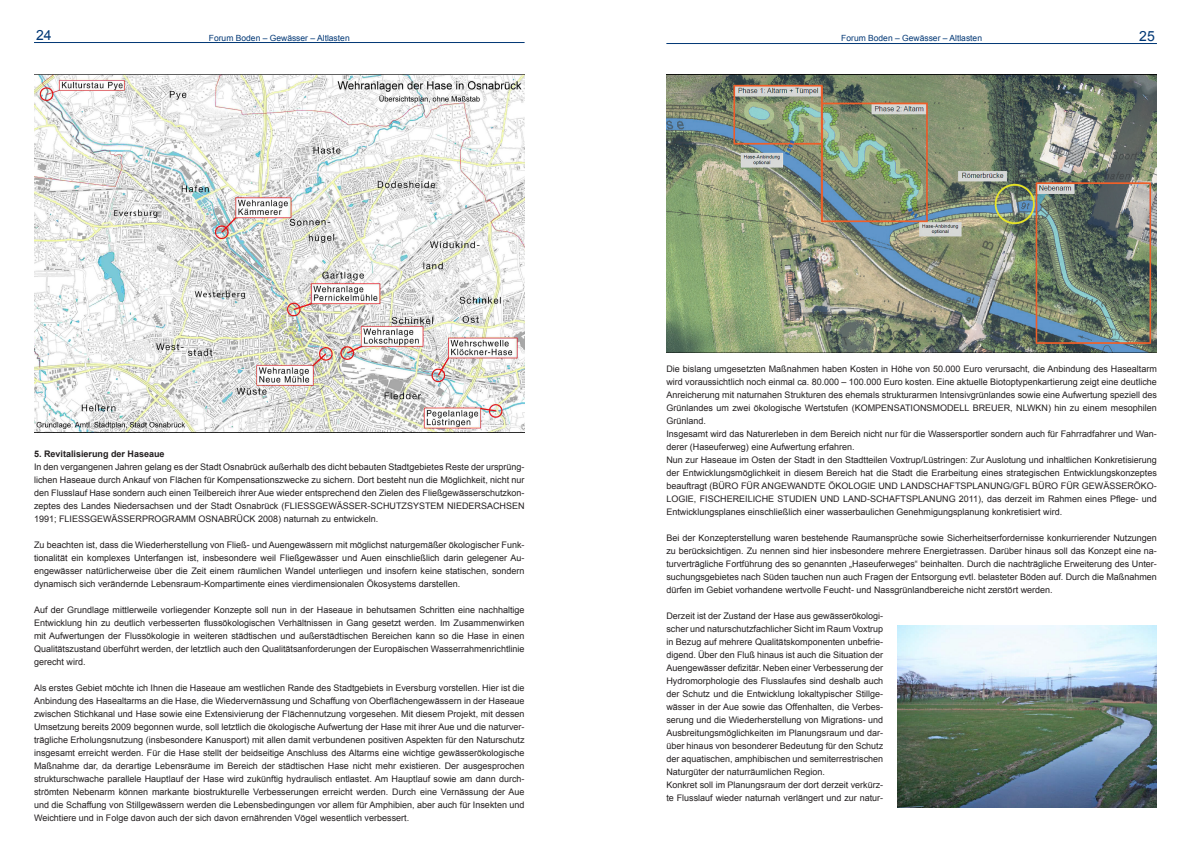
<style>
.page{position:relative;width:1191px;height:842px;background:#fff}
.page>*{position:absolute;margin:0;border:0;box-sizing:border-box;transform-origin:0 0}
.t1{font:14px "Arial";color:#013775}
.t2{font:9px/13px "Arial";color:#231f20;text-align:justify}
.t3{font:700 9px "Arial";color:#231f20}
.t4{font:8.5px "Arial";color:#013775}
</style>
<div class="page">
<hr style="left:34px;top:42px;width:490px;height:1px;background:#013775">
<hr style="left:666px;top:43px;width:491px;height:1px;background:#013775">
<img style="left:34px;top:74px;width:490px;height:359px">
<img style="left:666px;top:74px;width:491px;height:278px">
<img style="left:897px;top:625px;width:260px;height:183px">
<h1 class="t1" style="left:36px;top:26px;width:17px">24</h1>
<p class="t4" style="left:209px;top:32px;width:142px">Forum Boden – Gewässer – Altlasten</p>
<p class="t4" style="left:841px;top:32px;width:142px">Forum Boden – Gewässer – Altlasten</p>
<h1 class="t1" style="left:1139px;top:27px;width:17px">25</h1>
<p class="t3" style="left:34px;top:448px;width:132px">5. Revitalisierung der Haseaue</p>
<p class="t2" style="left:34px;top:461px;width:492px">In den vergangenen Jahren gelang es der Stadt Osnabrück außerhalb des dicht bebauten Stadtgebietes Reste der ursprüng&shy;lichen Haseaue durch Ankauf von Flächen für Kompensationszwecke zu sichern. Dort besteht nun die Möglichkeit, nicht nur den Flusslauf Hase sondern auch einen Teilbereich ihrer Aue wieder entsprechend den Zielen des Fließgewässerschutzkon&shy;zeptes des Landes Niedersachsen und der Stadt Osnabrück (FLIESSGEWÄSSER-SCHUTZSYSTEM NIEDERSACHSEN 1991; FLIESSGEWÄSSERPROGRAMM OSNABRÜCK 2008) naturnah zu entwickeln.</p>
<p class="t2" style="left:34px;top:539px;width:492px">Zu beachten ist, dass die Wiederherstellung von Fließ- und Auengewässern mit möglichst naturgemäßer ökologischer Funk&shy;tionalität ein komplexes Unterfangen ist, insbesondere weil Fließgewässer und Auen einschließlich darin gelegener Au&shy;engewässer natürlicherweise über die Zeit einem räumlichen Wandel unterliegen und insofern keine statischen, sondern dynamisch sich verändernde Lebensraum-Kompartimente eines vierdimensionalen Ökosystems darstellen.</p>
<p class="t2" style="left:34px;top:604px;width:492px">Auf der Grundlage mittlerweile vorliegender Konzepte soll nun in der Haseaue in behutsamen Schritten eine nachhaltige Entwicklung hin zu deutlich verbesserten flussökologischen Verhältnissen in Gang gesetzt werden. Im Zusammenwirken mit Aufwertungen der Flussökologie in weiteren städtischen und außerstädtischen Bereichen kann so die Hase in einen Qualitätszustand überführt werden, der letztlich auch den Qualitätsanforderungen der Europäischen Wasserrahmenrichtlinie gerecht wird.</p>
<p class="t2" style="left:34px;top:682px;width:492px">Als erstes Gebiet möchte ich Ihnen die Haseaue am westlichen Rande des Stadtgebiets in Eversburg vorstellen. Hier ist die Anbindung des Hasealtarms an die Hase, die Wiedervernässung und Schaffung von Oberflächengewässern in der Haseaue zwischen Stichkanal und Hase sowie eine Extensivierung der Flächennutzung vorgesehen. Mit diesem Projekt, mit dessen Umsetzung bereits 2009 begonnen wurde, soll letztlich die ökologische Aufwertung der Hase mit ihrer Aue und die naturver&shy;trägliche Erholungsnutzung (insbesondere Kanusport) mit allen damit verbundenen positiven Aspekten für den Naturschutz insgesamt erreicht werden. Für die Hase stellt der beidseitige Anschluss des Altarms eine wichtige gewässerökologische Maßnahme dar, da derartige Lebensräume im Bereich der städtischen Hase nicht mehr existieren. Der ausgesprochen strukturschwache parallele Hauptlauf der Hase wird zukünftig hydraulisch entlastet. Am Hauptlauf sowie am dann durch&shy;strömten Nebenarm können markante biostrukturelle Verbesserungen erreicht werden. Durch eine Vernässung der Aue und die Schaffung von Stillgewässern werden die Lebensbedingungen vor allem für Amphibien, aber auch für Insekten und Weichtiere und in Folge davon auch der sich davon ernährenden Vögel wesentlich verbessert.</p>
<p class="t2" style="left:666px;top:363px;width:492px;text-align:left">Die bislang umgesetzten Maßnahmen haben Kosten in Höhe von 50.000 Euro verursacht, die Anbindung des Hasealtarm wird voraussichtlich noch einmal ca. 80.000 – 100.000 Euro kosten. Eine aktuelle Biotoptypenkartierung zeigt eine deutliche Anreicherung mit naturnahen Strukturen des ehemals strukturarmen Intensivgrünlandes sowie eine Aufwertung speziell des Grünlandes um zwei ökologische Wertstufen (KOMPENSATIONSMODELL BREUER, NLWKN) hin zu einem mesophilen Grünland.<br>Insgesamt wird das Naturerleben in dem Bereich nicht nur für die Wassersportler sondern auch für Fahrradfahrer und Wan&shy;derer (Haseuferweg) eine Aufwertung erfahren.<br>Nun zur Haseaue im Osten der Stadt in den Stadtteilen Voxtrup/Lüstringen: Zur Auslotung und inhaltlichen Konkretisierung der Entwicklungsmöglichkeit in diesem Bereich hat die Stadt die Erarbeitung eines strategischen Entwicklungskonzeptes beauftragt (BÜRO FÜR ANGEWANDTE ÖKOLOGIE UND LANDSCHAFTSPLANUNG/GFL BÜRO FÜR GEWÄSSERÖKO-LOGIE, FISCHEREILICHE STUDIEN UND LAND-SCHAFTSPLANUNG 2011), das derzeit im Rahmen eines Pflege- und Entwicklungsplanes einschließlich einer wasserbaulichen Genehmigungsplanung konkretisiert wird.</p>
<p class="t2" style="left:666px;top:532px;width:492px">Bei der Konzepterstellung waren bestehende Raumansprüche sowie Sicherheitserfordernisse konkurrierender Nutzungen zu berücksichtigen. Zu nennen sind hier insbesondere mehrere Energietrassen. Darüber hinaus soll das Konzept eine na&shy;turverträgliche Fortführung des so genannten „Haseuferweges“ beinhalten. Durch die nachträgliche Erweiterung des Unter&shy;suchungsgebietes nach Süden tauchen nun auch Fragen der Entsorgung evtl. belasteter Böden auf. Durch die Maßnahmen dürfen im Gebiet vorhandene wertvolle Feucht- und Nassgrünlandbereiche nicht zerstört werden.</p>
<p class="t2" style="left:666px;top:610px;width:218px;text-align:left">Derzeit ist der Zustand der Hase aus gewässerökologi&shy;scher und naturschutzfachlicher Sicht im Raum Voxtrup in Bezug auf mehrere Qualitätskomponenten unbefrie&shy;digend. Über den Fluß hinaus ist auch die Situation der Auengewässer defizitär. Neben einer Verbesserung der Hydromorphologie des Flusslaufes sind deshalb auch der Schutz und die Entwicklung lokaltypischer Stillge&shy;wässer in der Aue sowie das Offenhalten, die Verbes&shy;serung und die Wiederherstellung von Migrations- und Ausbreitungsmöglichkeiten im Planungsraum und dar&shy;über hinaus von besonderer Bedeutung für den Schutz der aquatischen, amphibischen und semiterrestrischen Naturgüter der naturräumlichen Region.<br>Konkret soll im Planungsraum der dort derzeit verkürz&shy;te Flusslauf wieder naturnah verlängert und zur natur-</p>
</div>
